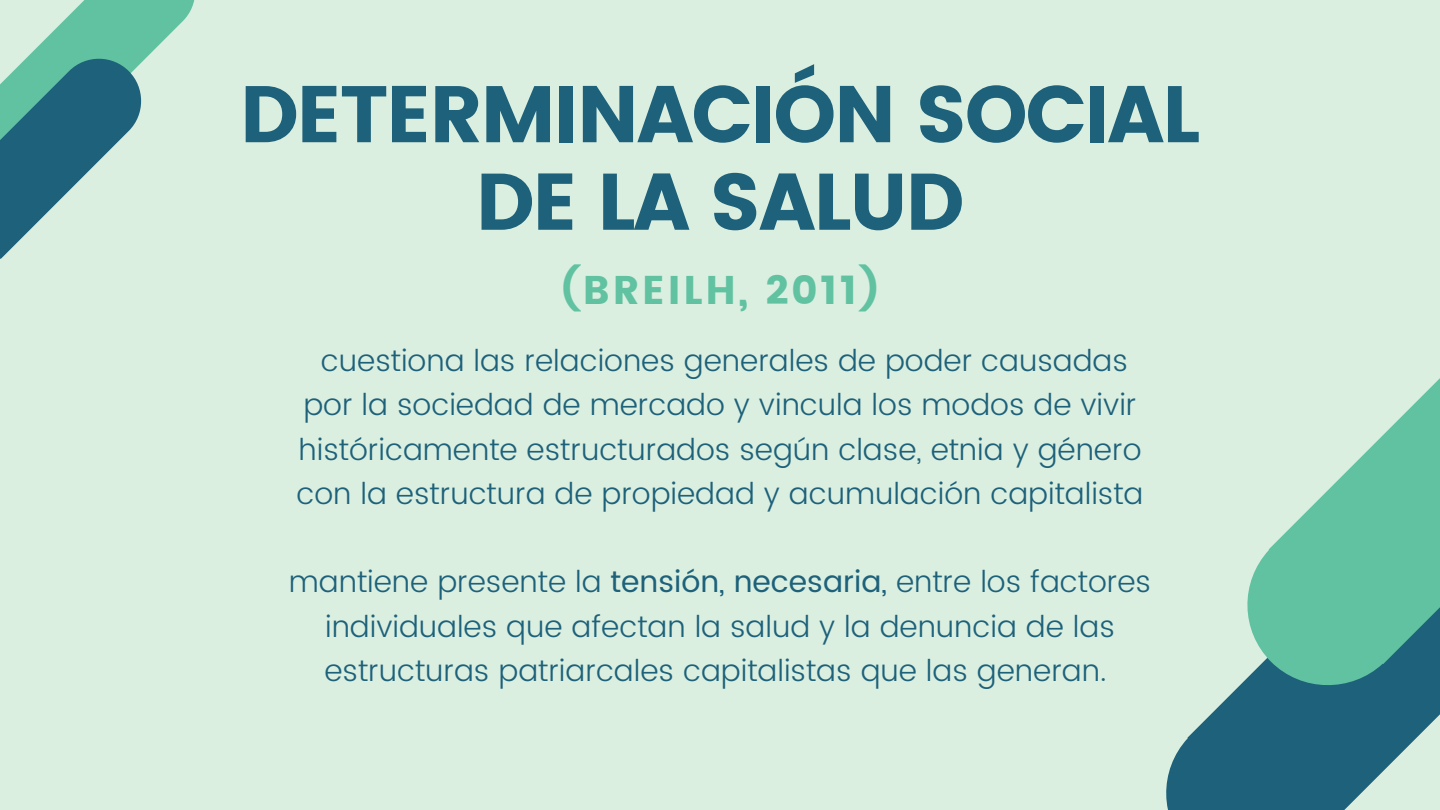
<style>
.page{position:relative;width:1440px;height:810px;background:#dbefe1}
.page>*{position:absolute;margin:0;border:0;box-sizing:border-box;transform-origin:0 0}
.t1{font:80px/87.5px "Poppins";letter-spacing:-.03em;color:#1d617a;text-align:center}
.t2{font:40px "Poppins";letter-spacing:.07em;color:#61c2a2}
.t3{font:300 30px/44.2px "Poppins";color:#1d617a;text-align:center}
.s1{font-weight:400}
</style>
<div class="page">
<svg style="left:1166px;top:711px;width:269px;height:99px;fill:#1d617a"></svg>
<svg style="left:1214px;top:378px;width:226px;height:341px;fill:#61c2a2"></svg>
<svg style="left:43px;top:0;width:152px;height:45px;fill:#61c2a2"></svg>
<svg style="left:0;top:41px;width:159px;height:218px"></svg>
<h1 class="t1" style="left:240px;top:71px;width:962px">DETERMINACIÓN SOCIAL<br>DE LA SALUD</h1>
<h2 class="t2" style="left:561px;top:266px;width:320px">(BREILH, 2011)</h2>
<p class="t3" style="left:297px;top:339px;width:848px">cuestiona las relaciones generales de poder causadas por la sociedad de mercado y vincula los modos de vivir históricamente estructurados según clase, etnia y género con la estructura de propiedad y acumulación capitalista</p>
<p class="t3" style="left:289px;top:560px;width:864px">mantiene presente la <span class="s1">tensión, necesaria,</span> entre los factores individuales que afectan la salud y la denuncia de las estructuras patriarcales capitalistas que las generan.</p>
</div>
